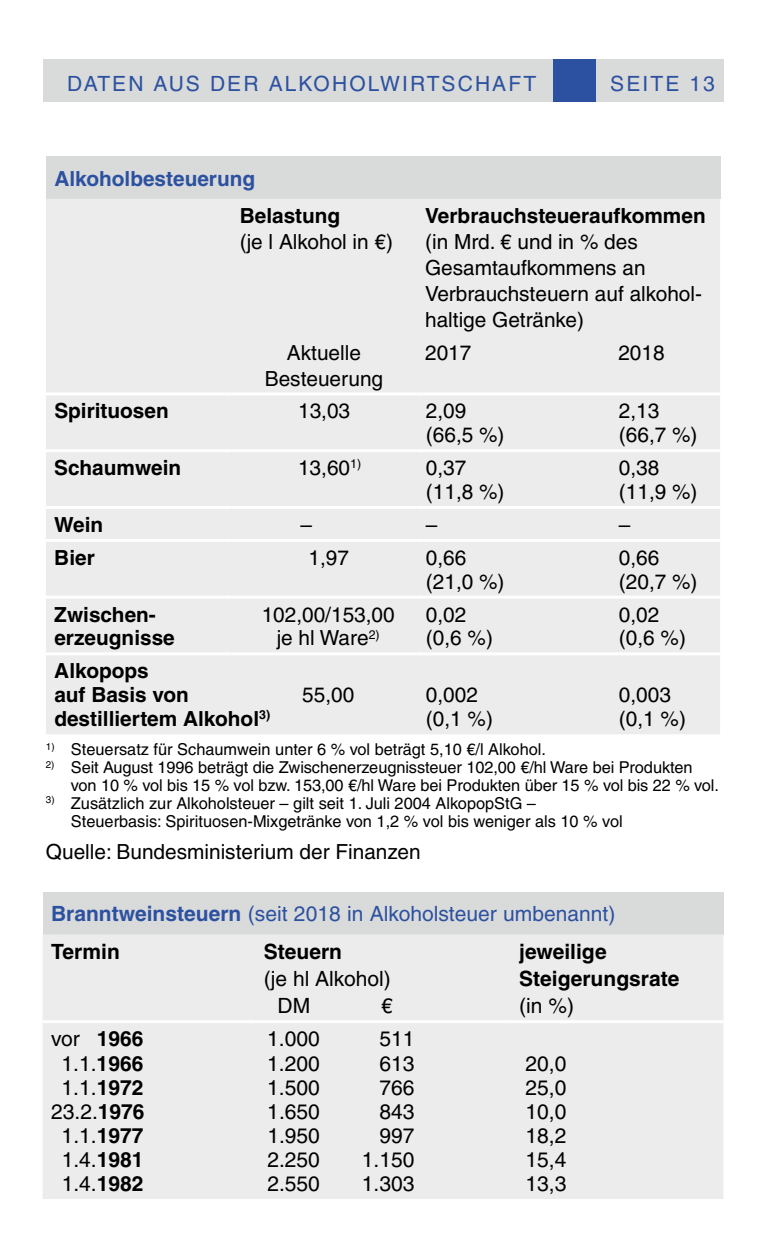
<style>
.page{position:relative;width:766px;height:1259px;background:#fff}
.page>*{position:absolute;margin:0;border:0;box-sizing:border-box;transform-origin:0 0}
.t1{font:21px/27px "Helvetica LT";color:#000}
.t2{font:21px/37.8px "Helvetica LT";color:#2c51a0}
.t3{font:700 21px/27px "Helvetica LT";color:#000}
.t4{font:21px "Helvetica LT";letter-spacing:.1em;color:#2c51a0}
.t5{font:20.7px/25.8px "Helvetica LT";color:#000}
.t6{font:700 20.7px/23.7px "Helvetica LT";color:#000}
.t7{font:700 20.7px "Helvetica LT";color:#2c51a0}
.t8{font:16.2px/17.7px "Helvetica LT";letter-spacing:-.005em;color:#000}
.s1{font-weight:700}
.s2{font-weight:700;color:#000}
.s3{font-weight:400}
</style>
<div class="page">
<div style="left:43px;top:60px;width:680px;height:42px;background:#d9dada"></div>
<div style="left:553px;top:60px;width:42px;height:42px;background:#2c51a0"></div>
<div style="left:46px;top:157px;width:673px;height:42px;background:#d9dada"></div>
<div style="left:46px;top:199px;width:673px;height:535px;background:#ececec"></div>
<hr style="left:46px;top:449px;width:185px;height:3px;background:#fff">
<hr style="left:231px;top:449px;width:185px;height:3px;background:#fff">
<hr style="left:416px;top:449px;width:303px;height:3px;background:#fff">
<hr style="left:46px;top:506px;width:185px;height:3px;background:#fff">
<hr style="left:231px;top:506px;width:185px;height:3px;background:#fff">
<hr style="left:416px;top:506px;width:303px;height:3px;background:#fff">
<hr style="left:46px;top:539px;width:185px;height:3px;background:#fff">
<hr style="left:231px;top:539px;width:185px;height:3px;background:#fff">
<hr style="left:416px;top:539px;width:303px;height:3px;background:#fff">
<hr style="left:46px;top:595px;width:185px;height:3px;background:#fff">
<hr style="left:231px;top:595px;width:185px;height:3px;background:#fff">
<hr style="left:416px;top:595px;width:303px;height:3px;background:#fff">
<hr style="left:46px;top:392px;width:185px;height:3px;background:#fff">
<hr style="left:231px;top:392px;width:185px;height:3px;background:#fff">
<hr style="left:416px;top:392px;width:303px;height:3px;background:#fff">
<hr style="left:46px;top:652px;width:185px;height:3px;background:#fff">
<hr style="left:231px;top:652px;width:185px;height:3px;background:#fff">
<hr style="left:416px;top:652px;width:303px;height:3px;background:#fff">
<div style="left:43px;top:892px;width:680px;height:42px;background:#d9dada"></div>
<div style="left:43px;top:934px;width:680px;height:265px;background:#ececec"></div>
<hr style="left:43px;top:1020px;width:212px;height:3px;background:#fff">
<hr style="left:255px;top:1020px;width:255px;height:3px;background:#fff">
<hr style="left:510px;top:1020px;width:213px;height:3px;background:#fff">
<p class="t4" style="left:67px;top:71px;width:470px">Daten aus der alkoholwirtschaft</p>
<p class="t4" style="left:610px;top:71px;width:106px">Seite 13</p>
<p class="t7" style="left:54px;top:166px;width:202px">Alkoholbesteuerung</p>
<p class="t6" style="left:240px;top:204px;width:102px">Belastung</p>
<p class="t5" style="left:240px;top:229px;width:155px">(je l Alkohol in ¤)</p>
<p class="t6" style="left:425px;top:204px;width:282px">Verbrauchsteueraufkommen</p>
<p class="t5" style="left:425px;top:229px;width:278px">(in Mrd. ¤ und in % des<br>Gesamtaufkommens an<br>Verbrauchsteuern auf alkohol&shy;haltige Getränke)</p>
<p class="t5" style="left:265px;top:339px;width:120px;text-align:center">Aktuelle<br>Besteuerung</p>
<p class="t5" style="left:425px;top:339px;width:48px">2017</p>
<p class="t5" style="left:618px;top:339px;width:48px">2018</p>
<p class="t6" style="left:54px;top:399px;width:116px">Spirituosen</p>
<p class="t5" style="left:298px;top:398px;width:54px">13,03</p>
<p class="t5" style="left:426px;top:398px;width:42px">2,09</p>
<p class="t5" style="left:618px;top:398px;width:42px">2,13</p>
<p class="t5" style="left:426px;top:422px;width:80px">(66,5 %)</p>
<p class="t5" style="left:618px;top:422px;width:80px">(66,7 %)</p>
<p class="t6" style="left:54px;top:456px;width:128px">Schaumwein</p>
<p class="t5" style="left:298px;top:455px;width:65px">13,60<sup>1)</sup></p>
<p class="t5" style="left:426px;top:455px;width:42px">0,37</p>
<p class="t5" style="left:618px;top:455px;width:42px">0,38</p>
<p class="t5" style="left:426px;top:479px;width:80px">(11,8 %)</p>
<p class="t5" style="left:618px;top:479px;width:80px">(11,9 %)</p>
<p class="t6" style="left:54px;top:512px;width:50px">Wein</p>
<p class="t5" style="left:300px;top:512px;width:13px">–</p>
<p class="t5" style="left:426px;top:512px;width:13px">–</p>
<p class="t5" style="left:618px;top:512px;width:13px">–</p>
<p class="t6" style="left:54px;top:545px;width:42px">Bier</p>
<p class="t5" style="left:308px;top:545px;width:42px">1,97</p>
<p class="t5" style="left:426px;top:545px;width:42px">0,66</p>
<p class="t5" style="left:618px;top:545px;width:42px">0,66</p>
<p class="t5" style="left:426px;top:568px;width:80px">(21,0 %)</p>
<p class="t5" style="left:618px;top:568px;width:80px">(20,7 %)</p>
<p class="t6" style="left:54px;top:602px;width:102px">Zwischen-</p>
<p class="t5" style="left:261px;top:601px;width:134px">102,00/153,00</p>
<p class="t5" style="left:426px;top:601px;width:42px">0,02</p>
<p class="t5" style="left:618px;top:601px;width:42px">0,02</p>
<p class="t6" style="left:54px;top:626px;width:122px">erzeugnisse</p>
<p class="t5" style="left:276px;top:625px;width:105px">je hl Ware<sup>2)</sup></p>
<p class="t5" style="left:426px;top:625px;width:69px">(0,6 %)</p>
<p class="t5" style="left:618px;top:625px;width:69px">(0,6 %)</p>
<p class="t6" style="left:54px;top:659px;width:136px">Alkopops<br>auf Basis von</p>
<p class="t5" style="left:302px;top:682px;width:54px">55,00</p>
<p class="t5" style="left:426px;top:682px;width:54px">0,002</p>
<p class="t5" style="left:618px;top:682px;width:54px">0,003</p>
<p class="t6" style="left:54px;top:706px;width:217px">destilliertem Alkohol<sup>3)</sup></p>
<p class="t5" style="left:426px;top:705px;width:69px">(0,1 %)</p>
<p class="t5" style="left:618px;top:705px;width:69px">(0,1 %)</p>
<p class="t8" style="left:46px;top:741px;width:501px"><sup>1)</sup> Steuersatz für Schaumwein unter 6 % vol beträgt 5,10 ¤/l Alkohol.</p>
<p class="t8" style="left:71px;top:758px;width:649px;text-indent:-25px"><sup>2)</sup> Seit August 1996 beträgt die Zwischenerzeugnissteuer 102,00 ¤/hl Ware bei Produkten von 10 % vol bis 15 % vol bzw. 153,00 ¤/hl Ware bei Produkten über 15 % vol bis 22 % vol.</p>
<p class="t8" style="left:71px;top:794px;width:553px;text-indent:-25px"><sup>3)</sup> Zusätzlich zur Alkoholsteuer – gilt seit 1. Juli 2004 AlkopopStG –<br>Steuerbasis: Spirituosen-Mixgetränke von 1,2 % vol bis weniger als 10 % vol</p>
<p class="t5" style="left:46px;top:838px;width:376px">Quelle: Bundesministerium der Finanzen</p>
<p class="t2" style="left:51px;top:895px;width:565px"><span class="s1">Branntweinsteuern</span> (seit 2018 in Alkoholsteuer umbenannt)<br><span class="s2">Termin</span></p>
<p class="t3" style="left:264px;top:938px;width:80px">Steuern</p>
<p class="t1" style="left:277px;top:965px;width:115px;text-indent:-14px">(je hl Alkohol)<br>DM</p>
<p class="t3" style="left:519px;top:938px;width:162px">jeweilige<br>Steigerungsrate</p>
<p class="t1" style="left:519px;top:992px;width:56px">(in %)</p>
<p class="t1" style="left:381px;top:992px;width:13px">¤</p>
<p class="t3" style="left:51px;top:1025px;width:94px"><span class="s3">vor</span> 1966</p>
<p class="t1" style="left:267px;top:1025px;width:54px">1.000</p>
<p class="t1" style="left:379px;top:1025px;width:37px">511</p>
<p class="t1" style="left:62px;top:1049px;width:83px">1.1.<span class="s1">1966</span></p>
<p class="t1" style="left:267px;top:1049px;width:54px">1.200</p>
<p class="t1" style="left:379px;top:1049px;width:37px">613</p>
<p class="t1" style="left:525px;top:1049px;width:42px">20,0</p>
<p class="t1" style="left:62px;top:1073px;width:83px">1.1.<span class="s1">1972</span></p>
<p class="t1" style="left:267px;top:1073px;width:54px">1.500</p>
<p class="t1" style="left:379px;top:1073px;width:37px">766</p>
<p class="t1" style="left:525px;top:1073px;width:42px">25,0</p>
<p class="t1" style="left:51px;top:1097px;width:95px">23.2.<span class="s1">1976</span></p>
<p class="t1" style="left:267px;top:1097px;width:54px">1.650</p>
<p class="t1" style="left:379px;top:1097px;width:37px">843</p>
<p class="t1" style="left:525px;top:1097px;width:42px">10,0</p>
<p class="t1" style="left:62px;top:1121px;width:83px">1.1.<span class="s1">1977</span></p>
<p class="t1" style="left:267px;top:1121px;width:54px">1.950</p>
<p class="t1" style="left:379px;top:1121px;width:37px">997</p>
<p class="t1" style="left:525px;top:1121px;width:42px">18,2</p>
<p class="t1" style="left:62px;top:1145px;width:83px">1.4.<span class="s1">1981</span></p>
<p class="t1" style="left:267px;top:1145px;width:54px">2.250</p>
<p class="t1" style="left:362px;top:1145px;width:54px">1.150</p>
<p class="t1" style="left:525px;top:1145px;width:42px">15,4</p>
<p class="t1" style="left:62px;top:1169px;width:83px">1.4.<span class="s1">1982</span></p>
<p class="t1" style="left:267px;top:1169px;width:54px">2.550</p>
<p class="t1" style="left:362px;top:1169px;width:54px">1.303</p>
<p class="t1" style="left:525px;top:1169px;width:42px">13,3</p>
</div>
